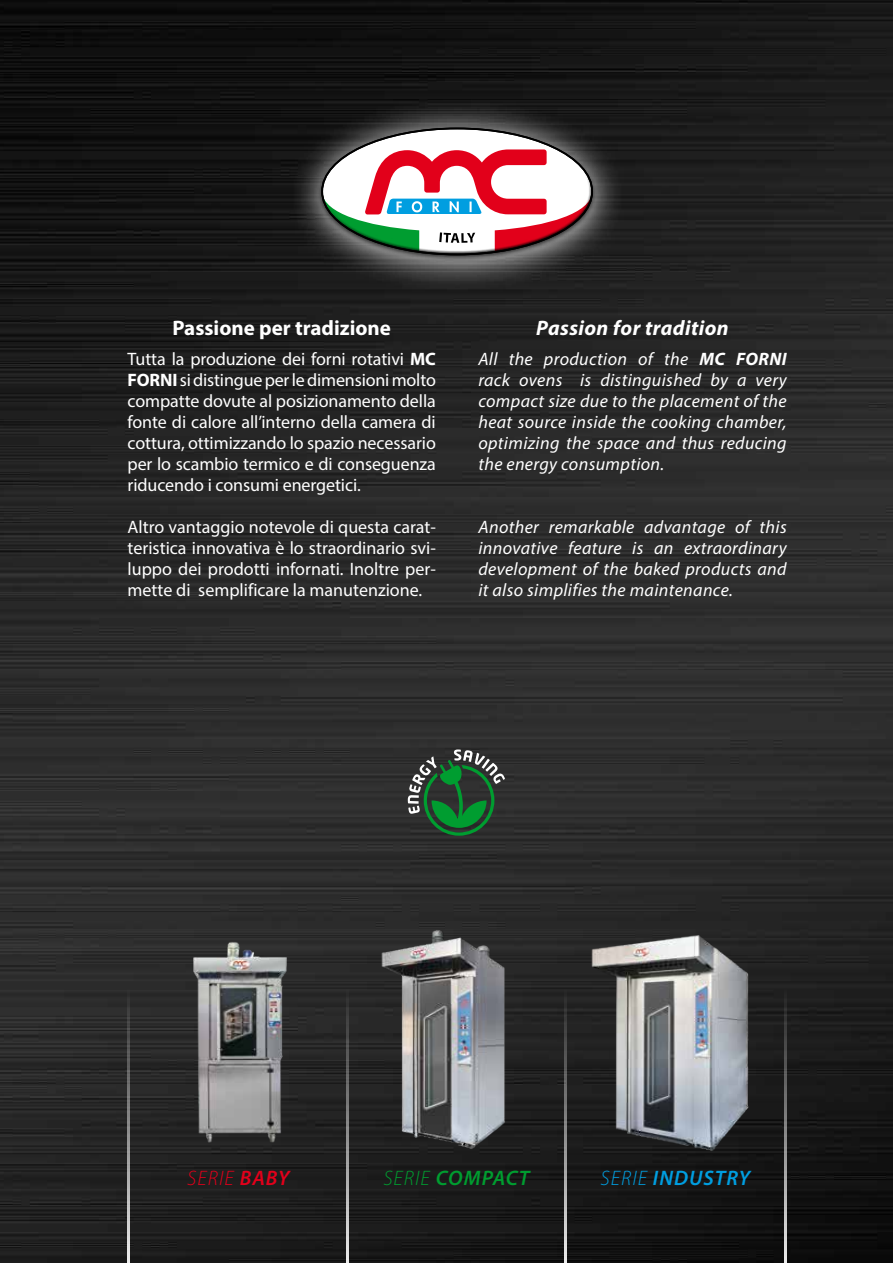
<style>
.page{position:relative;width:893px;height:1263px;background:#fff}
.page>*{position:absolute;margin:0;border:0;box-sizing:border-box;transform-origin:0 0}
.t1{font:700 21px "Myriad Pro";color:#fff}
.t2{font:italic 700 21px "Myriad Pro";letter-spacing:.02em;color:#fff}
.t3{font:italic 600 21px "Myriad Pro";letter-spacing:.05em;color:#009ee0}
.t4{font:italic 600 21px "Myriad Pro";letter-spacing:.04em;color:#009d30}
.t5{font:italic 300 21px "Myriad Pro";letter-spacing:.05em;color:#e2001a}
.t6{font:18px/21px "Myriad Pro";letter-spacing:-.005em;color:#fff;text-align:justify}
.t7{font:italic 18px/21px "Myriad Pro";letter-spacing:.02em;color:#fff;text-align:justify}
.s1{font-weight:700}
.s2{font-weight:600}
.s3{font-weight:300}
</style>
<div class="page">
<img style="left:0;top:0;width:893px;height:1263px">
<svg style="left:289px;top:99px;width:336px;height:194px;background:#252525"></svg>
<div style="left:317px;top:126px;width:280px;height:135px;background:#000;opacity:.75"></div>
<div style="left:321px;top:128px;width:270px;height:80px;background:#fff;opacity:.75"></div>
<svg style="left:322px;top:149px;width:270px;height:105px"></svg>
<img style="left:367px;top:900px;width:170px;height:254px">
<img style="left:183px;top:936px;width:117px;height:210px">
<img style="left:575px;top:896px;width:199px;height:259px">
<hr style="left:128px;top:988px;width:2px;height:275px;background:#fff">
<hr style="left:346px;top:988px;width:2px;height:275px;background:#fff">
<hr style="left:564px;top:988px;width:2px;height:275px;background:#fff">
<hr style="left:784px;top:988px;width:3px;height:275px;background:#fff">
<svg style="left:408px;top:749px;width:97px;height:87px;background:#32563d"></svg>
<p class="t1" style="left:172px;top:314px;width:220px">Passione per tradizione</p>
<p class="t6" style="left:128px;top:348px;width:310px">Tutta la produzione dei forni rotativi <span class="s1">MC FORNI</span> si distingue per le dimensioni molto compatte dovute al posizionamento della fonte di calore all’interno della camera di cottura, ottimizzando lo spazio necessario per lo scambio termico e di conseguenza riducendo i consumi energetici.</p>
<p class="t6" style="left:128px;top:516px;width:310px">Altro vantaggio notevole di questa carat&shy;teristica innovativa è lo straordinario svi&shy;luppo dei prodotti infornati. Inoltre per&shy;mette di semplificare la manutenzione.</p>
<p class="t2" style="left:536px;top:314px;width:194px">Passion for tradition</p>
<p class="t7" style="left:478px;top:348px;width:310px">All the production of the <span class="s1">MC FORNI </span>rack ovens is distinguished by a very compact size due to the placement of the heat source inside the cooking chamber, optimizing the space and thus reducing the energy consumption.</p>
<p class="t7" style="left:478px;top:516px;width:310px">Another remarkable advantage of this innovative feature is an extraordinary development of the baked products and it also simplifies the maintenance.</p>
<p class="t5" style="left:187px;top:1165px;width:104px">SERIE <span class="s2">BABY</span></p>
<p class="t4" style="left:383px;top:1165px;width:147px"><span class="s3">SERIE</span> COMPACT</p>
<p class="t3" style="left:600px;top:1165px;width:151px"><span class="s3">SERIE</span> INDUSTRY</p>
</div>
